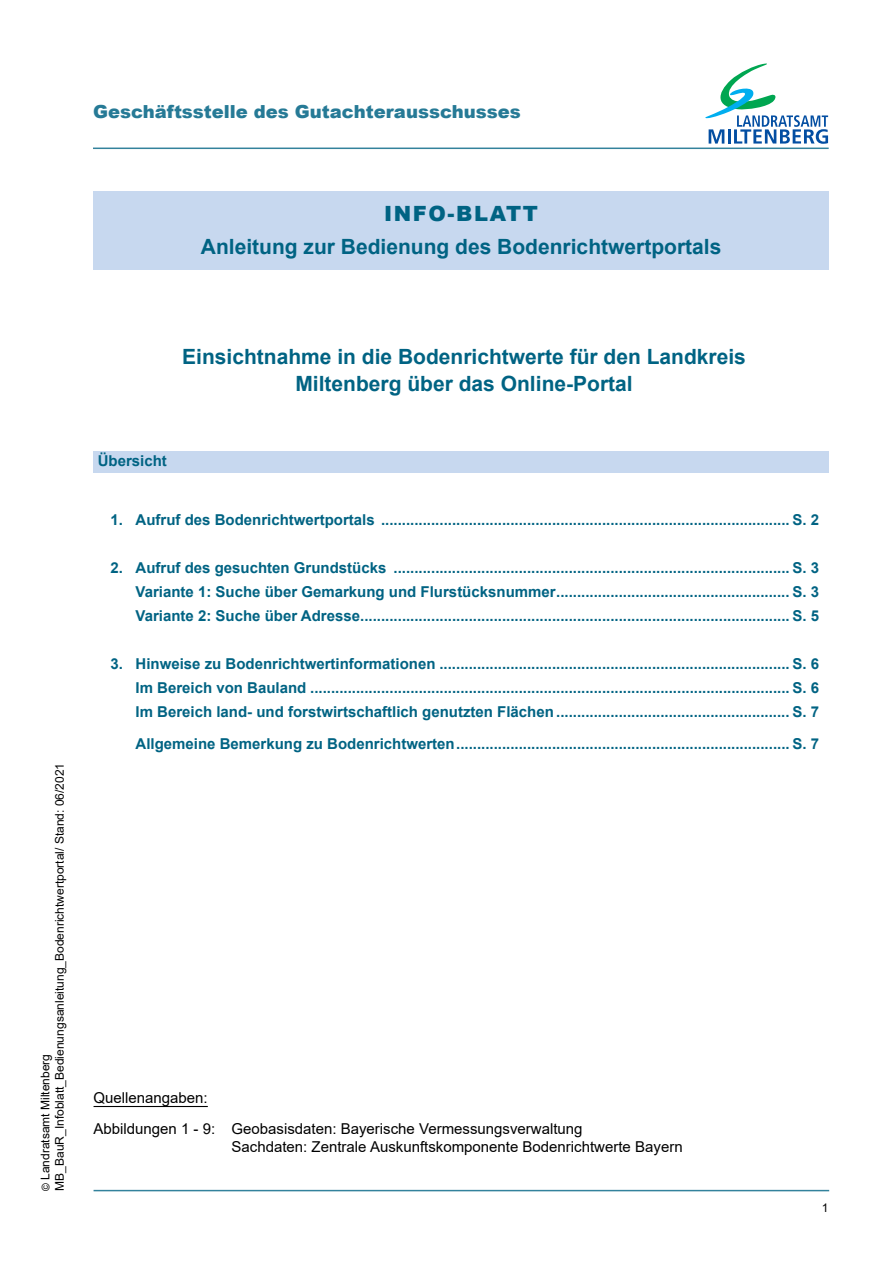
<style>
.page{position:relative;width:893px;height:1263px;background:#fff}
.page>*{position:absolute;margin:0;border:0;box-sizing:border-box;transform-origin:0 0}
.t1{font:700 21px "Arial";color:#006383}
.t2{font:900 21px "Arial";letter-spacing:.075em;color:#006383}
.t3{font:900 18px "Arial";color:#267a96}
.t4{font:700 15px/24px "Arial";color:#006383}
.t5{font:15px "Arial";color:#000}
.Fließtext{font:12px/14.4px "Arial";color:#000}
.s1{font-size:10.5px}
</style>
<div class="page">
<div style="left:93px;top:192px;width:736px;height:78px;background:#c7d8ef"></div>
<hr style="left:93px;top:148px;width:736px;height:1px;background:#33829c">
<svg style="left:705px;top:63px;width:123px;height:81px"></svg>
<hr style="left:94px;top:1190px;width:735px;height:1px;background:#33829c">
<div style="left:94px;top:452px;width:735px;height:21px;background:#c7d8ef"></div>
<hr style="left:94px;top:1106px;width:114px;height:1px;background:#000">
<p class="t3" style="left:93px;top:99px;width:429px">Geschäftsstelle des Gutachterausschusses</p>
<h1 class="t2" style="left:384px;top:198px;width:155px">INFO-BLATT</h1>
<h1 class="t1" style="left:201px;top:232px;width:522px">Anleitung zur Bedienung des Bodenrichtwertportals</h1>
<p class="Fließtext" style="left:38px;top:1190px;width:429px;rotate:-90deg"><span class="s1">©</span> Landratsamt Miltenberg<br>MB_BauR_Infoblatt_Bedienungsanleitung_Bodenrichtwertportal/ Stand: 06/2021</p>
<p class="t1" style="left:182px;top:342px;width:565px">Einsichtnahme in die Bodenrichtwerte für den Landkreis</p>
<p class="t1" style="left:295px;top:369px;width:339px">Miltenberg über das Online-Portal</p>
<p class="t4" style="left:98px;top:449px;width:71px">Übersicht</p>
<p class="t4" style="left:111px;top:508px;width:710px">1. Aufruf des Bodenrichtwertportals .................................................................................................. S. 2</p>
<p class="t4" style="left:111px;top:556px;width:710px">2. Aufruf des gesuchten Grundstücks ............................................................................................... S. 3</p>
<p class="t4" style="left:136px;top:580px;width:685px">Variante 1: Suche über Gemarkung und Flurstücksnummer........................................................ S. 3</p>
<p class="t4" style="left:136px;top:604px;width:685px">Variante 2: Suche über Adresse....................................................................................................... S. 5</p>
<p class="t4" style="left:111px;top:652px;width:710px">3. Hinweise zu Bodenrichtwertinformationen .................................................................................... S. 6</p>
<p class="t4" style="left:136px;top:676px;width:685px">Im Bereich von Bauland ................................................................................................................... S. 6<br>Im Bereich land- und forstwirtschaftlich genutzten Flächen........................................................ S. 7</p>
<p class="t4" style="left:136px;top:732px;width:685px">Allgemeine Bemerkung zu Bodenrichtwerten................................................................................ S. 7</p>
<p class="t5" style="left:94px;top:1087px;width:116px">Quellenangaben:</p>
<p class="t5" style="left:94px;top:1118px;width:491px">Abbildungen 1 - 9: Geobasisdaten: Bayerische Vermessungsverwaltung</p>
<p class="t5" style="left:232px;top:1136px;width:453px">Sachdaten: Zentrale Auskunftskomponente Bodenrichtwerte Bayern</p>
<p class="Fließtext" style="left:822px;top:1201px;width:8px">1</p>
</div>
